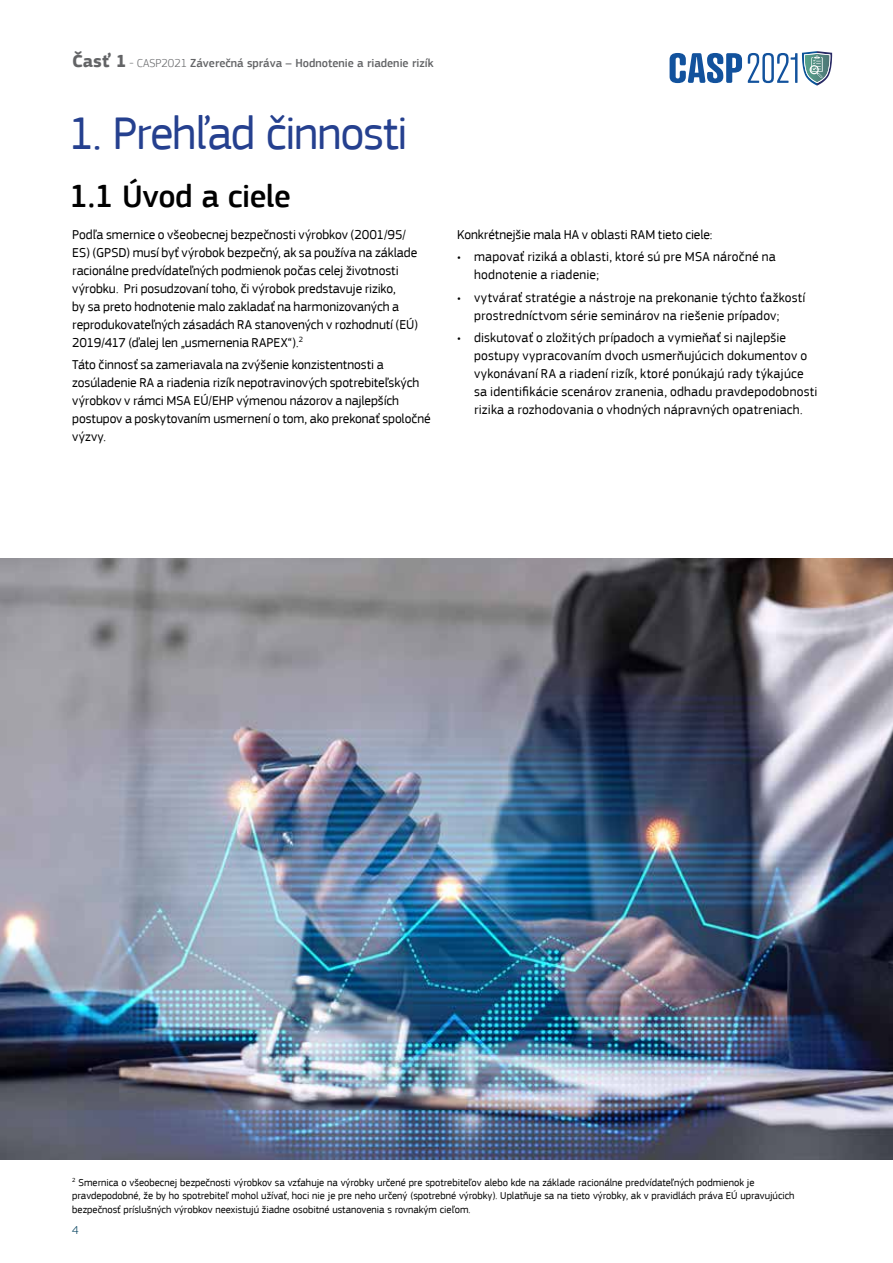
<style>
.page{position:relative;width:893px;height:1263px;background:#fff}
.page>*{position:absolute;margin:0;border:0;box-sizing:border-box;transform-origin:0 0}
.t1{font:48px "EC Square Sans Pro";letter-spacing:-.025em;color:#25408f}
.t2{font:500 33px "EC Square Sans Pro";letter-spacing:-.015em;color:#000}
.t3{font:13.5px/18px "EC Square Sans Pro";letter-spacing:.005em;color:#000}
.t4{font:500 12px "EC Square Sans Pro";color:#636466}
.t5{font:300 12px "EC Square Sans Pro";color:#02405d}
.t6{font:10.5px/13.5px "EC Square Sans Pro";color:#000}
.s1{font-weight:700;font-size:18px}
.s2{font-weight:300}
</style>
<div class="page">
<img style="left:0;top:558px;width:893px;height:601px">
<svg style="left:670px;top:53px;width:72px;height:30px"></svg>
<svg style="left:748px;top:51px;width:84px;height:35px"></svg>
<p class="t4" style="left:72px;top:56px;width:363px"><span class="s1">Časť 1</span> <span class="s2">- CASP2021</span> Záverečná správa – Hodnotenie a riadenie rizík</p>
<h1 class="t1" style="left:68px;top:105px;width:342px">1. Prehľad činnosti</h1>
<h2 class="t2" style="left:69px;top:177px;width:223px">1.1 Úvod a ciele</h2>
<p class="t3" style="left:72px;top:225px;width:347px">Podľa smernice o všeobecnej bezpečnosti výrobkov (2001/95/ ES) (GPSD) musí byť výrobok bezpečný, ak sa používa na základe racionálne predvídateľných podmienok počas celej životnosti výrobku. Pri posudzovaní toho, či výrobok predstavuje riziko,<br>by sa preto hodnotenie malo zakladať na harmonizovaných a reprodukovateľných zásadách RA stanovených v rozhodnutí (EÚ)<br>2019/417 (ďalej len „usmernenia RAPEX“).<sup>2</sup></p>
<p class="t3" style="left:72px;top:356px;width:360px">Táto činnosť sa zameriavala na zvýšenie konzistentnosti a zosúladenie RA a riadenia rizík nepotravinových spotrebiteľských výrobkov v rámci MSA EÚ/EHP výmenou názorov a najlepších postupov a poskytovaním usmernení o tom, ako prekonať spoločné výzvy.</p>
<p class="t3" style="left:457px;top:225px;width:257px">Konkrétnejšie mala HA v oblasti RAM tieto ciele:</p>
<p class="t3" style="left:474px;top:248px;width:303px;text-indent:-17px">• mapovať riziká a oblasti, ktoré sú pre MSA náročné na hodnotenie a riadenie;</p>
<p class="t3" style="left:474px;top:288px;width:333px;text-indent:-17px">• vytvárať stratégie a nástroje na prekonanie týchto ťažkostí prostredníctvom série seminárov na riešenie prípadov;</p>
<p class="t3" style="left:474px;top:329px;width:345px;text-indent:-17px">• diskutovať o zložitých prípadoch a vymieňať si najlepšie postupy vypracovaním dvoch usmerňujúcich dokumentov o vykonávaní RA a riadení rizík, ktoré ponúkajú rady týkajúce sa identifikácie scenárov zranenia, odhadu pravdepodobnosti rizika a rozhodovania o vhodných nápravných opatreniach.</p>
<p class="t6" style="left:72px;top:1175px;width:724px"><sup>2</sup> Smernica o všeobecnej bezpečnosti výrobkov sa vzťahuje na výrobky určené pre spotrebiteľov alebo kde na základe racionálne predvídateľných podmienok je pravdepodobné, že by ho spotrebiteľ mohol užívať, hoci nie je pre neho určený (spotrebné výrobky). Uplatňuje sa na tieto výrobky, ak v pravidlách práva EÚ upravujúcich bezpečnosť príslušných výrobkov neexistujú žiadne osobitné ustanovenia s rovnakým cieľom.</p>
<p class="t5" style="left:72px;top:1223px;width:8px">4</p>
</div>
